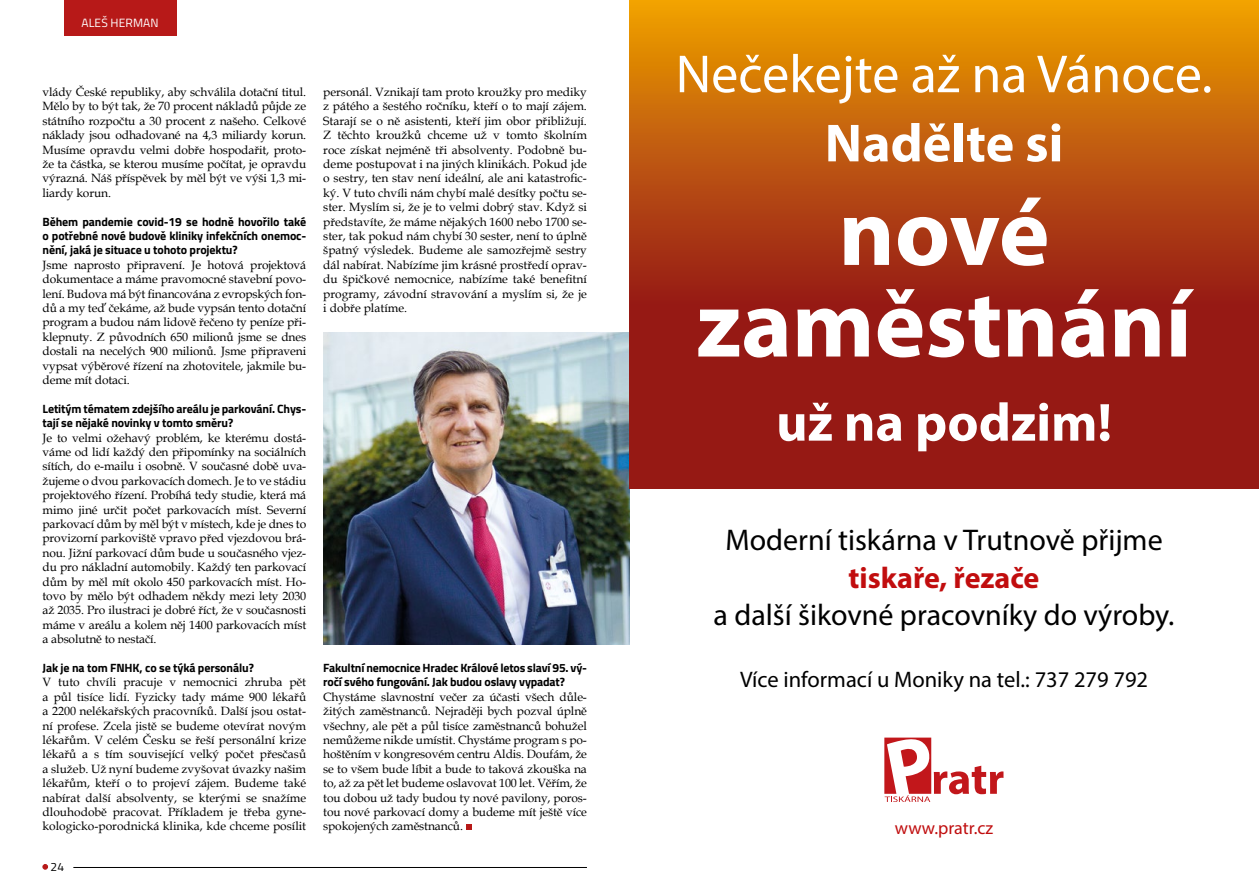
<style>
.page{position:relative;width:1259px;height:893px;background:#fff}
.page>*{position:absolute;margin:0;border:0;box-sizing:border-box;transform-origin:0 0}
.t1{font:700 96px/91.7px "Myriad Pro";color:#fff;text-align:center}
.t2{font:54px "Myriad Pro";color:#fff}
.t3{font:700 54px "Myriad Pro";color:#fff}
.t4{font:30px "Myriad Pro";color:#000}
.t5{font:700 30px "Myriad Pro";color:#c10d0e}
.t6{font:22.5px "Myriad Pro";color:#000}
.t7{font:18px "Myriad Pro";color:#c00d0e}
.t8{font:12px/14.4px "Book Antiqua";letter-spacing:-.01em;color:#000;text-align:justify}
.t9{font:700 12px/14.4px "Titillium";letter-spacing:-.01em;color:#000}
.t10{font:12px "Titillium Web";letter-spacing:.01em;color:#fff}
.t11{font:12px "Titillium Web";color:#000}
</style>
<div class="page">
<svg style="left:43px;top:864px;width:5px;height:5px"></svg>
<hr style="left:73px;top:867px;width:514px;height:1px;background:#000">
<img style="left:323px;top:332px;width:306px;height:313px">
<svg style="left:466px;top:824px;width:5px;height:5px"></svg>
<div style="left:64px;top:0;width:112px;height:35px;background:#b71918"></div>
<svg style="left:629px;top:0;width:630px;height:489px;background:#b1420f"></svg>
<svg style="left:884px;top:738px;width:119px;height:64px"></svg>
<p class="t10" style="left:81px;top:14px;width:79px">ALEŠ HERMAN</p>
<p class="t8" style="left:43px;top:84px;width:265px">vlády České republiky, aby schválila dotační titul.<br>Mělo by to být tak, že 70 procent nákladů půjde ze státního rozpočtu a 30 procent z našeho. Celkové náklady jsou odhadované na 4,3 miliardy korun.<br>Musíme opravdu velmi dobře hospodařit, proto&shy;že ta částka, se kterou musíme počítat, je opravdu výrazná. Náš příspěvek by měl být ve výši 1,3 mi&shy;liardy korun.</p>
<p class="t9" style="left:43px;top:213px;width:265px;text-align:justify">Během pandemie covid-19 se hodně hovořilo také o potřebné nové budově kliniky infekčních onemoc&shy;nění, jaká je situace u tohoto projektu?</p>
<p class="t8" style="left:43px;top:257px;width:265px">Jsme naprosto připravení. Je hotová projektová dokumentace a máme pravomocné stavební povo&shy;lení. Budova má být financována z evropských fon&shy;dů a my teď čekáme, až bude vypsán tento dotační program a budou nám lidově řečeno ty peníze při&shy;klepnuty. Z původních 650 milionů jsme se dnes dostali na necelých 900 milionů. Jsme připraveni vypsat výběrové řízení na zhotovitele, jakmile bu&shy;deme mít dotaci.</p>
<p class="t9" style="left:43px;top:401px;width:265px">Letitým tématem zdejšího areálu je parkování. Chys&shy;tají se nějaké novinky v tomto směru?</p>
<p class="t8" style="left:43px;top:430px;width:265px">Je to velmi ožehavý problém, ke kterému dostá&shy;váme od lidí každý den připomínky na sociálních sítích, do e-mailu i osobně. V současné době uva&shy;žujeme o dvou parkovacích domech. Je to ve stádiu projektového řízení. Probíhá tedy studie, která má mimo jiné určit počet parkovacích míst. Severní parkovací dům by měl být v místech, kde je dnes to provizorní parkoviště vpravo před vjezdovou brá&shy;nou. Jižní parkovací dům bude u současného vjez&shy;du pro nákladní automobily. Každý ten parkovací dům by měl mít okolo 450 parkovacích míst. Ho&shy;tovo by mělo být odhadem někdy mezi lety 2030 až 2035. Pro ilustraci je dobré říct, že v současnosti máme v areálu a kolem něj 1400 parkovacích míst a absolutně to nestačí.</p>
<p class="t9" style="left:43px;top:660px;width:213px">Jak je na tom FNHK, co se týká personálu?</p>
<p class="t8" style="left:43px;top:675px;width:265px">V tuto chvíli pracuje v nemocnici zhruba pět a půl tisíce lidí. Fyzicky tady máme 900 lékařů a 2200 nelékařských pracovníků. Další jsou ostat&shy;ní profese. Zcela jistě se budeme otevírat novým lékařům. V celém Česku se řeší personální krize lékařů a s tím související velký počet přesčasů a služeb. Už nyní budeme zvyšovat úvazky našim lékařům, kteří o to projeví zájem. Budeme také nabírat další absolventy, se kterými se snažíme dlouhodobě pracovat. Příkladem je třeba gyne&shy;kologicko-porodnická klinika, kde chceme posílit</p>
<p class="t11" style="left:51px;top:858px;width:15px">24</p>
<p class="t8" style="left:323px;top:84px;width:265px">personál. Vznikají tam proto kroužky pro mediky z pátého a šestého ročníku, kteří o to mají zájem.<br>Starají se o ně asistenti, kteří jim obor přibližují.<br>Z těchto kroužků chceme už v tomto školním roce získat nejméně tři absolventy. Podobně bu&shy;deme postupovat i na jiných klinikách. Pokud jde o sestry, ten stav není ideální, ale ani katastrofic&shy;ký. V tuto chvíli nám chybí malé desítky počtu se&shy;ster. Myslím si, že je to velmi dobrý stav. Když si představíte, že máme nějakých 1600 nebo 1700 se&shy;ster, tak pokud nám chybí 30 sester, není to úplně špatný výsledek. Budeme ale samozřejmě sestry dál nabírat. Nabízíme jim krásné prostředí oprav&shy;du špičkové nemocnice, nabízíme také benefitní programy, závodní stravování a myslím si, že je i dobře platíme.</p>
<p class="t9" style="left:323px;top:660px;width:265px">Fakultní nemocnice Hradec Králové letos slaví 95. vý&shy;ročí svého fungování. Jak budou oslavy vypadat?</p>
<p class="t8" style="left:323px;top:689px;width:265px">Chystáme slavnostní večer za účasti všech důle&shy;žitých zaměstnanců. Nejraději bych pozval úplně všechny, ale pět a půl tisíce zaměstnanců bohužel nemůžeme nikde umístit. Chystáme program s po&shy;hoštěním v kongresovém centru Aldis. Doufám, že se to všem bude líbit a bude to taková zkouška na to, až za pět let budeme oslavovat 100 let. Věřím, že tou dobou už tady budou ty nové pavilony, poros&shy;tou nové parkovací domy a budeme mít ještě více spokojených zaměstnanců.</p>
<h2 class="t2" style="left:675px;top:41px;width:538px">Nečekejte až na Vánoce.</h2>
<h2 class="t3" style="left:825px;top:108px;width:240px">Nadělte si</h2>
<h1 class="t1" style="left:696px;top:184px;width:497px">nové zaměstnání</h1>
<h2 class="t3" style="left:776px;top:387px;width:337px">už na podzim!</h2>
<h3 class="t4" style="left:725px;top:522px;width:439px">Moderní tiskárna v Trutnově přijme</h3>
<h3 class="t5" style="left:848px;top:558px;width:192px">tiskaře, řezače</h3>
<h3 class="t4" style="left:713px;top:597px;width:462px">a další šikovné pracovníky do výroby.</h3>
<h3 class="t6" style="left:740px;top:665px;width:409px">Více informací u Moniky na tel.: 737 279 792</h3>
<h3 class="t7" style="left:895px;top:817px;width:100px">www.pratr.cz</h3>
</div>
